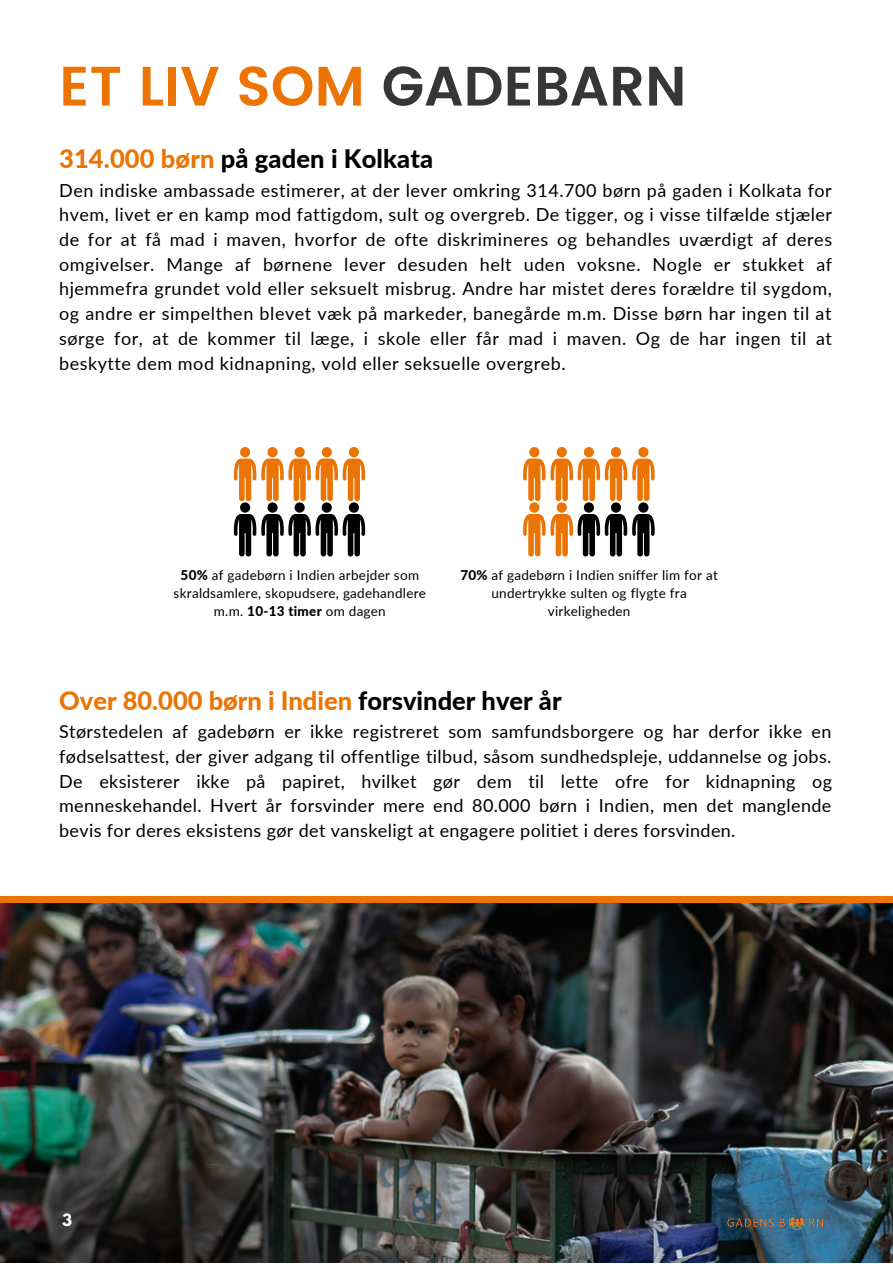
<style>
.page{position:relative;width:893px;height:1264px;background:#fff}
.page>*{position:absolute;margin:0;border:0;box-sizing:border-box;transform-origin:0 0}
.t1{font:600 55.5px "Poppins";color:#ec7404}
.t2{font:800 25.5px "Lato";color:#ec7404}
.t3{font:800 25.5px "Lato";letter-spacing:.005em;color:#000}
.t4{font:18px/24.8px "Lato";letter-spacing:.025em;color:#000;text-align:justify}
.t5{font:700 15px "League Spartan";color:#fdfffe}
.t6{font:13.5px/18px "Lato";letter-spacing:.02em;color:#000;text-align:center}
.s1{color:#363636}
.s2{color:#ec7404}
.s3{font-weight:800}
.s4{color:#000}
</style>
<div class="page">
<svg style="left:234px;top:447px;width:131px;height:109px"></svg>
<svg style="left:523px;top:447px;width:131px;height:109px"></svg>
<div style="left:0;top:896px;width:892px;height:93px;background:#ec7404"></div>
<img style="left:0;top:903px;width:892px;height:359px">
<img style="left:726px;top:1204px;width:99px;height:36px">
<p class="t1" style="left:59px;top:54px;width:628px">ET LIV SOM <span class="s1">GADEBARN</span></p>
<p class="t3" style="left:59px;top:143px;width:375px"><span class="s2">314.000 børn</span> på gaden i Kolkata</p>
<p class="t4" style="left:59px;top:177px;width:774px">Den indiske ambassade estimerer, at der lever omkring 314.700 børn på gaden i Kolkata for hvem, livet er en kamp mod fattigdom, sult og overgreb. De tigger, og i visse tilfælde stjæler de for at få mad i maven, hvorfor de ofte diskrimineres og behandles uværdigt af deres omgivelser. Mange af børnene lever desuden helt uden voksne. Nogle er stukket af hjemmefra grundet vold eller seksuelt misbrug. Andre har mistet deres forældre til sygdom, og andre er simpelthen blevet væk på markeder, banegårde m.m. Disse børn har ingen til at sørge for, at de kommer til læge, i skole eller får mad i maven. Og de har ingen til at beskytte dem mod kidnapning, vold eller seksuelle overgreb.</p>
<p class="t6" style="left:174px;top:566px;width:254px"><span class="s3">50%</span> af gadebørn i Indien arbejder som skraldsamlere, skopudsere, gadehandlere m.m. <span class="s3">10-13 timer</span> om dagen</p>
<p class="t6" style="left:460px;top:566px;width:259px"><span class="s3">70%</span> af gadebørn i Indien sniffer lim for at</p>
<p class="t6" style="left:491px;top:584px;width:197px">undertrykke sulten og flygte fra virkeligheden</p>
<p class="t2" style="left:59px;top:684px;width:504px">Over 80.000 børn i Indien <span class="s4">forsvinder hver år</span></p>
<p class="t4" style="left:59px;top:718px;width:774px">Størstedelen af gadebørn er ikke registreret som samfundsborgere og har derfor ikke en fødselsattest, der giver adgang til offentlige tilbud, såsom sundhedspleje, uddannelse og jobs.<br>De eksisterer ikke på papiret, hvilket gør dem til lette ofre for kidnapning og menneskehandel. Hvert år forsvinder mere end 80.000 børn i Indien, men det manglende bevis for deres eksistens gør det vanskeligt at engagere politiet i deres forsvinden.</p>
<p class="t5" style="left:62px;top:1212px;width:11px">3</p>
</div>
